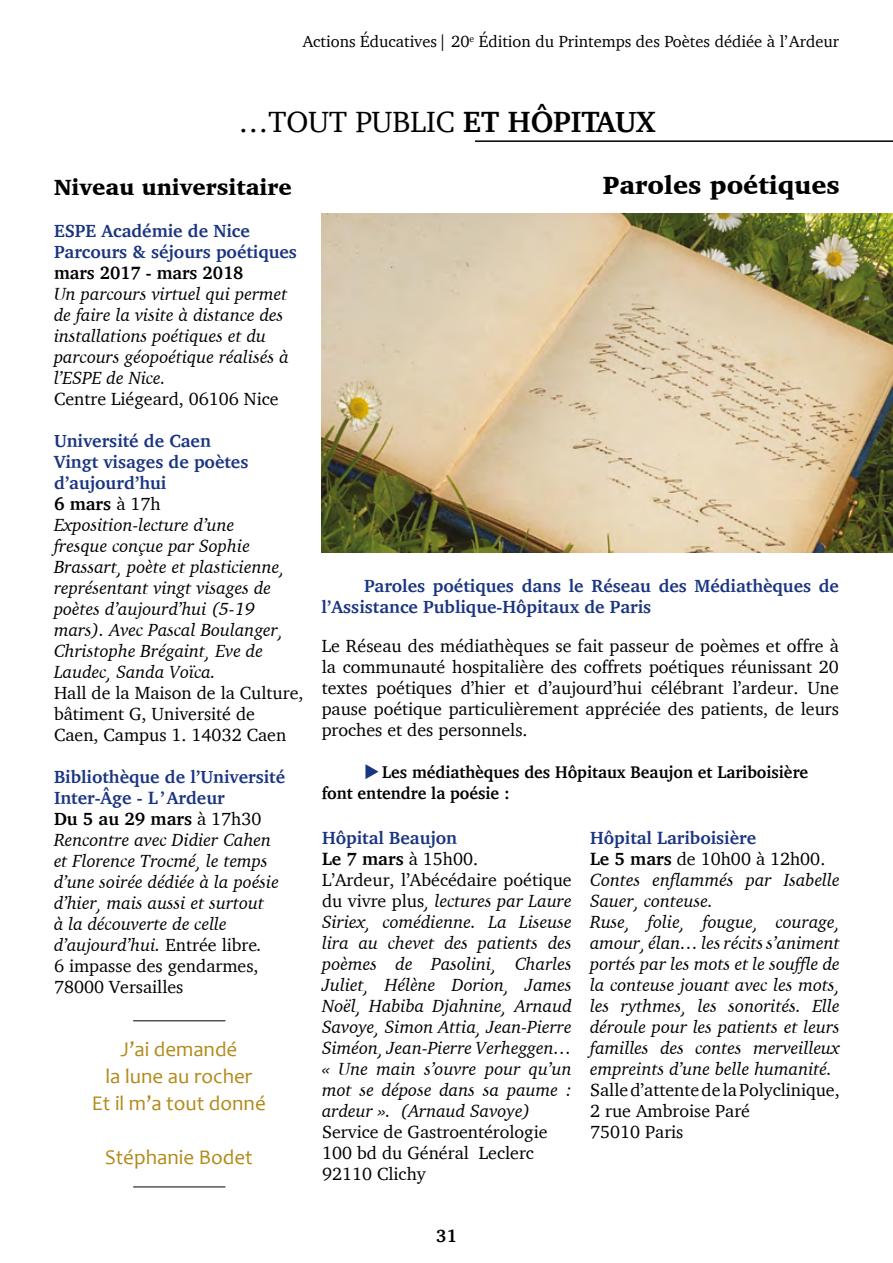
<style>
.page{position:relative;width:893px;height:1263px;background:#fff}
.page>*{position:absolute;margin:0;border:0;box-sizing:border-box;transform-origin:0 0}
.t1{font:30px "Charter";color:#000}
.t2{font:900 25.5px "Charter";color:#000}
.t3{font:900 22.5px "Charter";color:#000}
.t4{font:21px/27px "Candara";color:#b38a19;text-align:center}
.t5{font:700 18.15px "Charter";color:#000}
.t6{font:italic 18px/21px "Charter";color:#000}
.t7{font:18px/21px "Charter";color:#000}
.t8{font:700 18px/21px "Charter";color:#193481}
.t9{font:700 18px "Charter";color:#000}
.t10{font:700 17.25px/21px "Charter";color:#000;scale:.96 1}
.t11{font:16.5px "Charter";color:#000}
.s1{font-weight:700}
.s2{font-weight:700;font-style:normal;color:#193481}
.s3{font-weight:700;font-style:normal}
.s4{font-style:normal}
.s5{color:#193481}
</style>
<div class="page">
<hr style="left:475px;top:140px;width:418px;height:2px;background:#000">
<hr style="left:133px;top:1186px;width:92px;height:1px;background:#000">
<hr style="left:133px;top:1020px;width:92px;height:1px;background:#000">
<img style="left:322px;top:213px;width:571px;height:340px">
<p class="t11" style="left:303px;top:27px;width:538px">Actions Éducatives| 20<sup>e</sup> Édition du Printemps des Poètes dédiée à l’Ardeur</p>
<h1 class="t1" style="left:238px;top:96px;width:418px">…TOUT PUBLIC <span class="s1">ET HÔPITAUX</span></h1>
<p class="t3" style="left:54px;top:173px;width:239px">Niveau universitaire</p>
<p class="t8" style="left:54px;top:220px;width:245px">ESPE Académie de Nice<br>Parcours &amp; séjours poétiques</p>
<p class="t5" style="left:54px;top:257px;width:191px">mars 2017 - mars 2018</p>
<p class="t6" style="left:54px;top:283px;width:236px">Un parcours virtuel qui permet de faire la visite à distance des installations poétiques et du parcours géopoétique réalisés à l’ESPE de Nice.</p>
<p class="t7" style="left:54px;top:388px;width:226px">Centre Liégeard, 06106 Nice</p>
<p class="t6" style="left:54px;top:430px;width:232px"><span class="s2">Université de Caen<br>Vingt visages de poètes d’aujourd’hui<br></span><span class="s3">6 mars</span> <span class="s4">à 17h<br></span>Exposition-lecture d’une fresque conçue par Sophie<br>Brassart, poète et plasticienne, représentant vingt visages de poètes d’aujourd’hui (5-19 mars). Avec Pascal Boulanger,<br>Christophe Brégaint, Eve de<br>Laudec, Sanda Voïca.</p>
<p class="t7" style="left:54px;top:682px;width:251px">Hall de la Maison de la Culture, bâtiment G, Université de<br>Caen, Campus 1. 14032 Caen</p>
<p class="t6" style="left:54px;top:766px;width:233px"><span class="s2">Bibliothèque de l’Université<br>Inter-Âge - L’Ardeur<br></span><span class="s3">Du 5 au 29 mars</span> <span class="s4">à 17h30<br></span>Rencontre avec Didier Cahen et Florence Trocmé, le temps d’une soirée dédiée à la poésie d’hier, mais aussi et surtout<br>à la découverte de celle d’aujourd’hui. <span class="s4">Entrée libre</span>.<br><span class="s4">6 impasse des gendarmes,<br>78000 Versailles</span></p>
<p class="t4" style="left:92px;top:1036px;width:175px">J’ai demandé<br>la lune au rocher<br>Et il m’a tout donné</p>
<p class="t4" style="left:105px;top:1144px;width:149px">Stéphanie Bodet</p>
<h2 class="t2" style="left:603px;top:170px;width:239px">Paroles poétiques</h2>
<p class="t8" style="left:321px;top:575px;width:519px;text-indent:43px">Paroles poétiques dans le Réseau des Médiathèques de l’Assistance Publique-Hôpitaux de Paris</p>
<p class="t7" style="left:322px;top:635px;width:519px;text-align:justify">Le Réseau des médiathèques se fait passeur de poèmes et offre à la communauté hospitalière des coffrets poétiques réunissant 20 textes poétiques d’hier et d’aujourd’hui célébrant l’ardeur. Une pause poétique particulièrement appréciée des patients, de leurs proches et des personnels.</p>
<p class="t10" style="left:322px;top:762px;width:508px;text-indent:43px"><span class="s5">◆</span>Les médiathèques des Hôpitaux Beaujon et Lariboisière font entendre la poésie :</p>
<p class="t6" style="left:590px;top:827px;width:251px"><span class="s2">Hôpital Lariboisière<br></span><span class="s3">Le 5 mars</span> <span class="s4">de 10h00 à 12h00.<br></span>Contes enflammés par Isabelle<br>Sauer, conteuse.<br>Ruse, folie, fougue, courage, amour, élan… les récits s’animent portés par les mots et le souffle de la conteuse jouant avec les mots, les rythmes, les sonorités. Elle déroule pour les patients et leurs familles des contes merveilleux empreints d’une belle humanité.</p>
<p class="t7" style="left:590px;top:1079px;width:251px">Salle d’attente de la Polyclinique,<br>2 rue Ambroise Paré<br>75010 Paris</p>
<p class="t6" style="left:322px;top:827px;width:251px"><span class="s2">Hôpital Beaujon<br></span><span class="s3">Le 7 mars</span> <span class="s4">à 15h00.<br>L’Ardeur, l’Abécédaire poétique du vivre plus</span>, lectures par Laure<br>Siriex, comédienne. La Liseuse lira au chevet des patients des poèmes de Pasolini, Charles<br>Juliet, Hélène Dorion, James<br>Noël, Habiba Djahnine, Arnaud<br>Savoye, Simon Attia, Jean-Pierre<br>Siméon, Jean-Pierre Verheggen… « Une main s’ouvre pour qu’un mot se dépose dans sa paume : ardeur ». (Arnaud Savoye)</p>
<p class="t7" style="left:322px;top:1121px;width:227px">Service de Gastroentérologie<br>100 bd du Général Leclerc<br>92110 Clichy</p>
<p class="t9" style="left:436px;top:1220px;width:22px">31</p>
</div>
